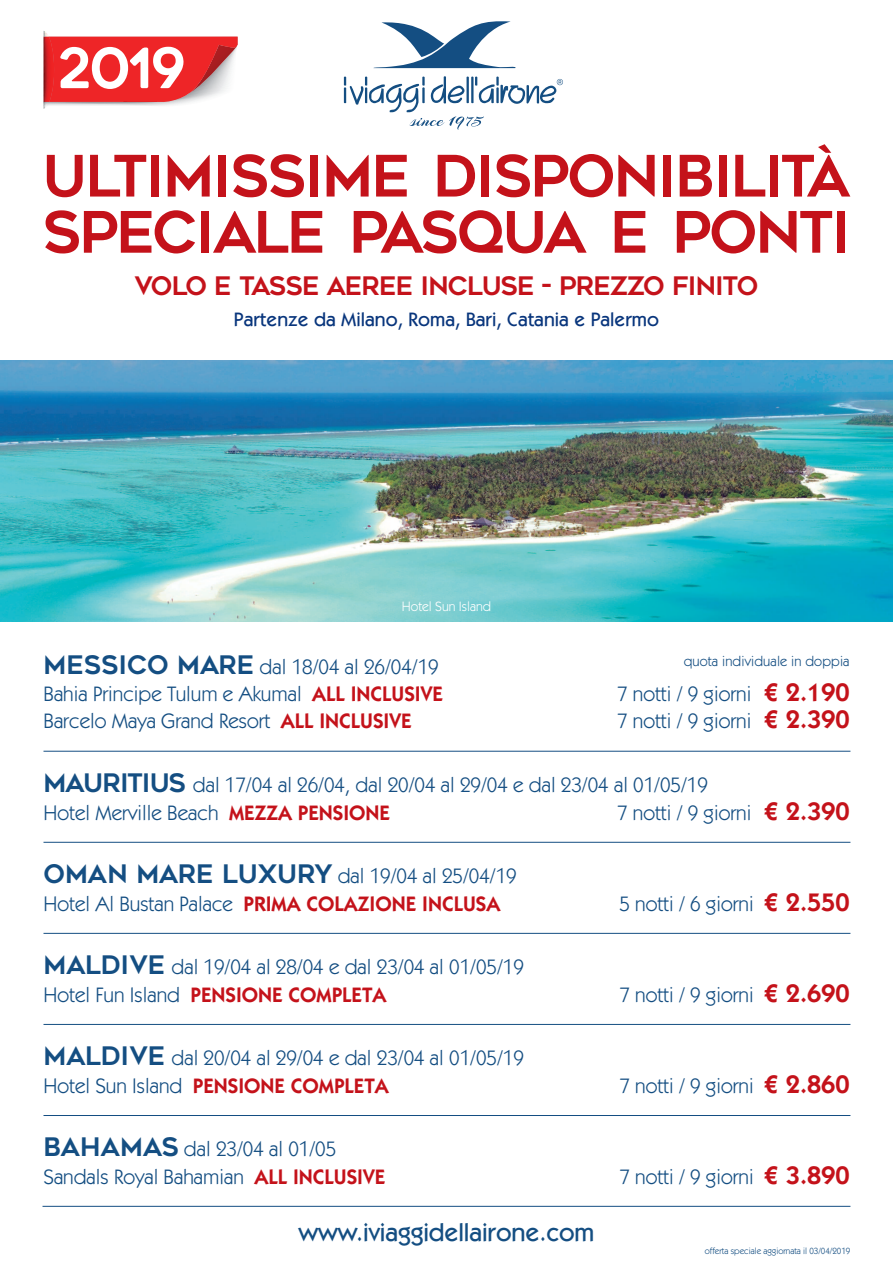
<style>
.page{position:relative;width:893px;height:1263px;background:#fff}
.page>*{position:absolute;margin:0;border:0;box-sizing:border-box;transform-origin:0 0}
.t1{font:57px/56.1px "Geometos";letter-spacing:-.03em;color:#c4121a}
.t2{font:55.5px "Geometos Rounded";color:#fff}
.t3{font:25.5px "Geometos";letter-spacing:-.03em;color:#c4121a}
.t4{font:500 25.5px "Itc Kabel LT";letter-spacing:-.005em;color:#144e82}
.t5{font:21px/27.3px "Itc Kabel LT";color:#144e82}
.t6{font:500 19.5px "Itc Kabel LT";color:#08357c}
.t7{font:14.25px "Itc Kabel LT";letter-spacing:.01em;color:#144e82}
.t8{font:13.5px "Itc Kabel LT";color:#fff}
.t9{font:9px "Itc Kabel LT";color:#144e82}
.s1{font-family:"Geometos";font-size:25.5px}
.s2{font-weight:600;color:#c4121a}
.s3{font-weight:600;font-size:25.5px;color:#c4121a}
</style>
<div class="page">
<hr style="left:44px;top:751px;width:806px;height:1px;background:#144e82">
<hr style="left:44px;top:842px;width:806px;height:1px;background:#144e82">
<hr style="left:44px;top:933px;width:806px;height:1px;background:#144e82">
<hr style="left:44px;top:1024px;width:806px;height:1px;background:#144e82">
<hr style="left:44px;top:1115px;width:806px;height:1px;background:#144e82">
<hr style="left:43px;top:1206px;width:807px;height:1px;background:#144e82">
<svg style="left:373px;top:21px;width:143px;height:47px"></svg>
<svg style="left:344px;top:76px;width:219px;height:54px"></svg>
<svg style="left:44px;top:31px;width:194px;height:78px"></svg>
<img style="left:44px;top:37px;width:10px;height:65px">
<img style="left:0;top:360px;width:893px;height:262px">
<h2 class="t2" style="left:57px;top:37px;width:131px">2019</h2>
<h1 class="t1" style="left:42px;top:148px;width:810px">ULTIMISSIME DISPONIBILITÀ<br>SPECIALE PASQUA E PONTI</h1>
<p class="t3" style="left:135px;top:271px;width:625px">VOLO E TASSE AEREE INCLUSE - PREZZO FINITO</p>
<p class="t6" style="left:234px;top:313px;width:426px">Partenze da Milano, Roma, Bari, Catania e Palermo</p>
<p class="t8" style="left:402px;top:601px;width:91px">Hotel Sun Island</p>
<p class="t5" style="left:44px;top:654px;width:397px"><span class="s1">MESSICO MARE</span> dal 18/04 al 26/04/19</p>
<p class="t7" style="left:684px;top:656px;width:167px">quota individuale in doppia</p>
<p class="t5" style="left:44px;top:682px;width:401px">Bahia Principe Tulum e Akumal <span class="s2">ALL INCLUSIVE</span></p>
<p class="t5" style="left:617px;top:682px;width:234px">7 notti / 9 giorni <span class="s3">€ 2.190</span></p>
<p class="t5" style="left:44px;top:709px;width:370px">Barcelo Maya Grand Resort <span class="s2">ALL INCLUSIVE</span></p>
<p class="t5" style="left:617px;top:709px;width:234px">7 notti / 9 giorni <span class="s3">€ 2.390</span></p>
<p class="t5" style="left:44px;top:773px;width:666px"><span class="s1">MAURITIUS</span> dal 17/04 al 26/04, dal 20/04 al 29/04 e dal 23/04 al 01/05/19<br>Hotel Merville Beach <span class="s2">MEZZA PENSIONE</span></p>
<p class="t5" style="left:617px;top:800px;width:234px">7 notti / 9 giorni <span class="s3">€ 2.390</span></p>
<p class="t5" style="left:44px;top:864px;width:475px"><span class="s1">OMAN MARE LUXURY</span> dal 19/04 al 25/04/19<br>Hotel Al Bustan Palace <span class="s2">PRIMA COLAZIONE INCLUSA</span></p>
<p class="t5" style="left:44px;top:955px;width:482px"><span class="s1">MALDIVE</span> dal 19/04 al 28/04 e dal 23/04 al 01/05/19<br>Hotel Fun Island <span class="s2">PENSIONE COMPLETA</span></p>
<p class="t5" style="left:44px;top:1046px;width:482px"><span class="s1">MALDIVE</span> dal 20/04 al 29/04 e dal 23/04 al 01/05/19<br>Hotel Sun Island <span class="s2">PENSIONE COMPLETA</span></p>
<p class="t5" style="left:44px;top:1137px;width:343px"><span class="s1">BAHAMAS</span> dal 23/04 al 01/05<br>Sandals Royal Bahamian <span class="s2">ALL INCLUSIVE</span></p>
<p class="t4" style="left:299px;top:1223px;width:297px">www.iviaggidellairone.com</p>
<p class="t5" style="left:619px;top:891px;width:232px">5 notti / 6 giorni <span class="s3">€ 2.550</span></p>
<p class="t5" style="left:619px;top:982px;width:232px">7 notti / 9 giorni <span class="s3">€ 2.690</span></p>
<p class="t5" style="left:619px;top:1073px;width:232px">7 notti / 9 giorni <span class="s3">€ 2.860</span></p>
<p class="t5" style="left:619px;top:1164px;width:232px">7 notti / 9 giorni <span class="s3">€ 3.890</span></p>
<p class="t9" style="left:705px;top:1248px;width:147px">offerta speciale aggiornata il 03/04/2019</p>
</div>
